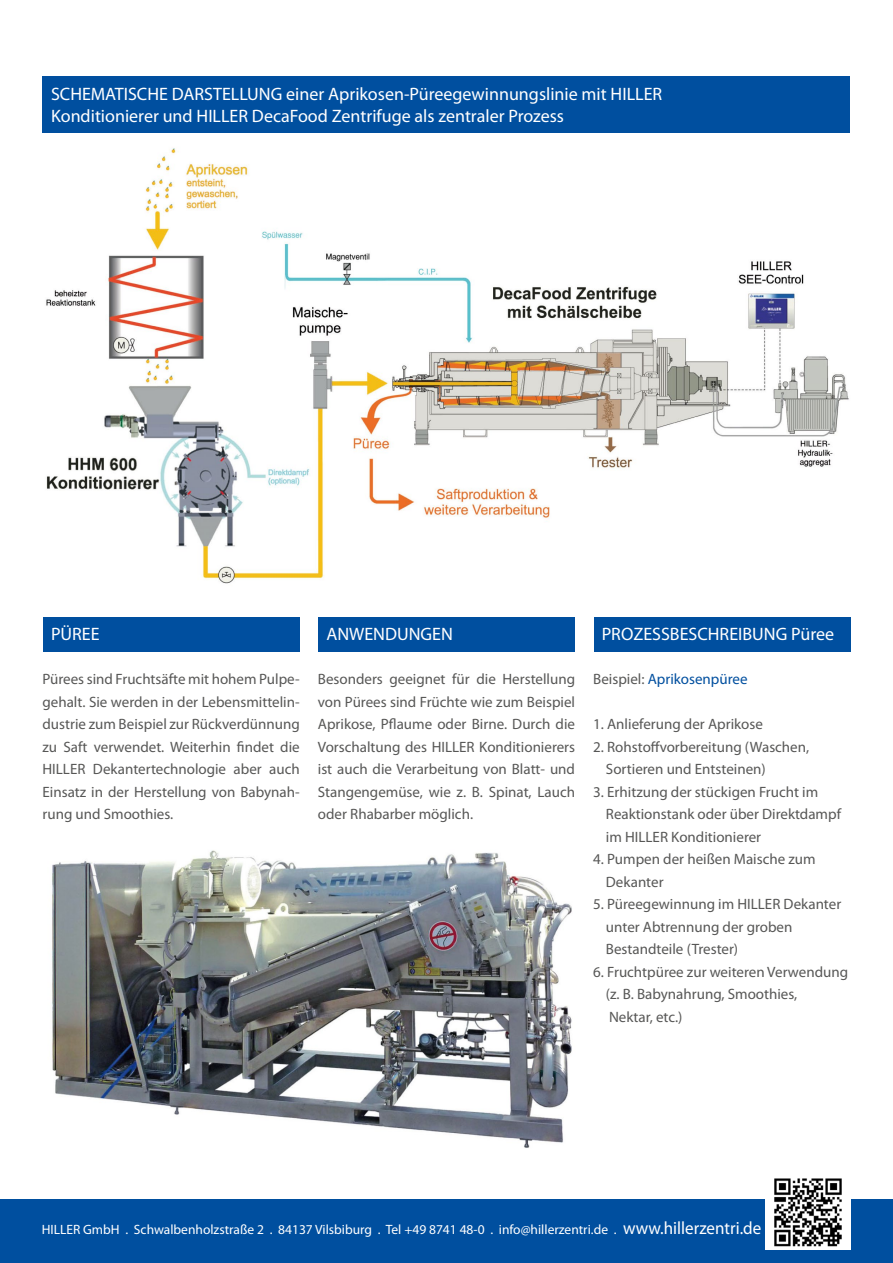
<style>
.page{position:relative;width:893px;height:1263px;background:#fff}
.page>*{position:absolute;margin:0;border:0;box-sizing:border-box;transform-origin:0 0}
.t1{font:18px/21.6px "Myriad Pro";color:#fff}
.t2{font:15px/22.5px "Myriad Pro";color:#575756}
.t3{font:15px "Myriad Pro";color:#004f9f}
.t4{font:13.5px "Myriad Pro";color:#fff}
.s1{color:#575756}
.s2{font-size:17.85px}
</style>
<div class="page">
<div style="left:0;top:1199px;width:893px;height:64px;background:#004f9f"></div>
<img style="left:46px;top:148px;width:803px;height:436px">
<img style="left:765px;top:1178px;width:85px;height:72px">
<img style="left:52px;top:850px;width:520px;height:298px">
<div style="left:43px;top:77px;width:807px;height:56px;background:#004f9f"></div>
<div style="left:43px;top:617px;width:257px;height:34px;background:#004f9f"></div>
<div style="left:318px;top:617px;width:257px;height:34px;background:#004f9f"></div>
<div style="left:594px;top:617px;width:256px;height:34px;background:#004f9f"></div>
<p class="t1" style="left:51px;top:83px;width:613px">SCHEMATISCHE DARSTELLUNG einer Aprikosen-Püreegewinnungslinie mit HILLER<br>Konditionierer und HILLER DecaFood Zentrifuge als zentraler Prozess</p>
<p class="t1" style="left:51px;top:623px;width:50px">PÜREE</p>
<p class="t2" style="left:43px;top:667px;width:259px;text-align:justify">Pürees sind Fruchtsäfte mit hohem Pulpe&shy;gehalt. Sie werden in der Lebensmittelin&shy;dustrie zum Beispiel zur Rückverdünnung zu Saft verwendet. Weiterhin findet die HILLER Dekantertechnologie aber auch Einsatz in der Herstellung von Babynah&shy;rung und Smoothies.</p>
<p class="t1" style="left:326px;top:623px;width:128px">ANWENDUNGEN</p>
<p class="t2" style="left:318px;top:667px;width:259px;text-align:justify">Besonders geeignet für die Herstellung von Pürees sind Früchte wie zum Beispiel Aprikose, Pflaume oder Birne. Durch die Vorschaltung des HILLER Konditionierers ist auch die Verarbeitung von Blatt- und Stangengemüse, wie z. B. Spinat, Lauch oder Rhabarber möglich.</p>
<p class="t1" style="left:602px;top:623px;width:234px">PROZESSBESCHREIBUNG Püree</p>
<p class="t3" style="left:593px;top:670px;width:156px"><span class="s1">Beispiel:</span> Aprikosenpüree</p>
<p class="t2" style="left:593px;top:712px;width:171px">1. Anlieferung der Aprikose</p>
<p class="t2" style="left:606px;top:735px;width:205px;text-indent:-13px">2. Rohstoffvorbereitung (Waschen,<br>Sortieren und Entsteinen)</p>
<p class="t2" style="left:606px;top:780px;width:237px;text-indent:-13px">3. Erhitzung der stückigen Frucht im<br>Reaktionstank oder über Direktdampf im HILLER Konditionierer</p>
<p class="t2" style="left:606px;top:847px;width:211px;text-indent:-13px">4. Pumpen der heißen Maische zum<br>Dekanter</p>
<p class="t2" style="left:606px;top:892px;width:237px;text-indent:-13px">5. Püreegewinnung im HILLER Dekanter unter Abtrennung der groben<br>Bestandteile (Trester)</p>
<p class="t2" style="left:606px;top:960px;width:244px;text-indent:-13px">6. Fruchtpüree zur weiteren Verwendung (z. B. Babynahrung, Smoothies,<br>Nektar, etc.)</p>
<p class="t4" style="left:42px;top:1221px;width:721px">HILLER GmbH . Schwalbenholzstraße 2 . 84137 Vilsbiburg . Tel +49 8741 48-0 . info@hillerzentri.de . <span class="s2">www.hillerzentri.de</span></p>
</div>
